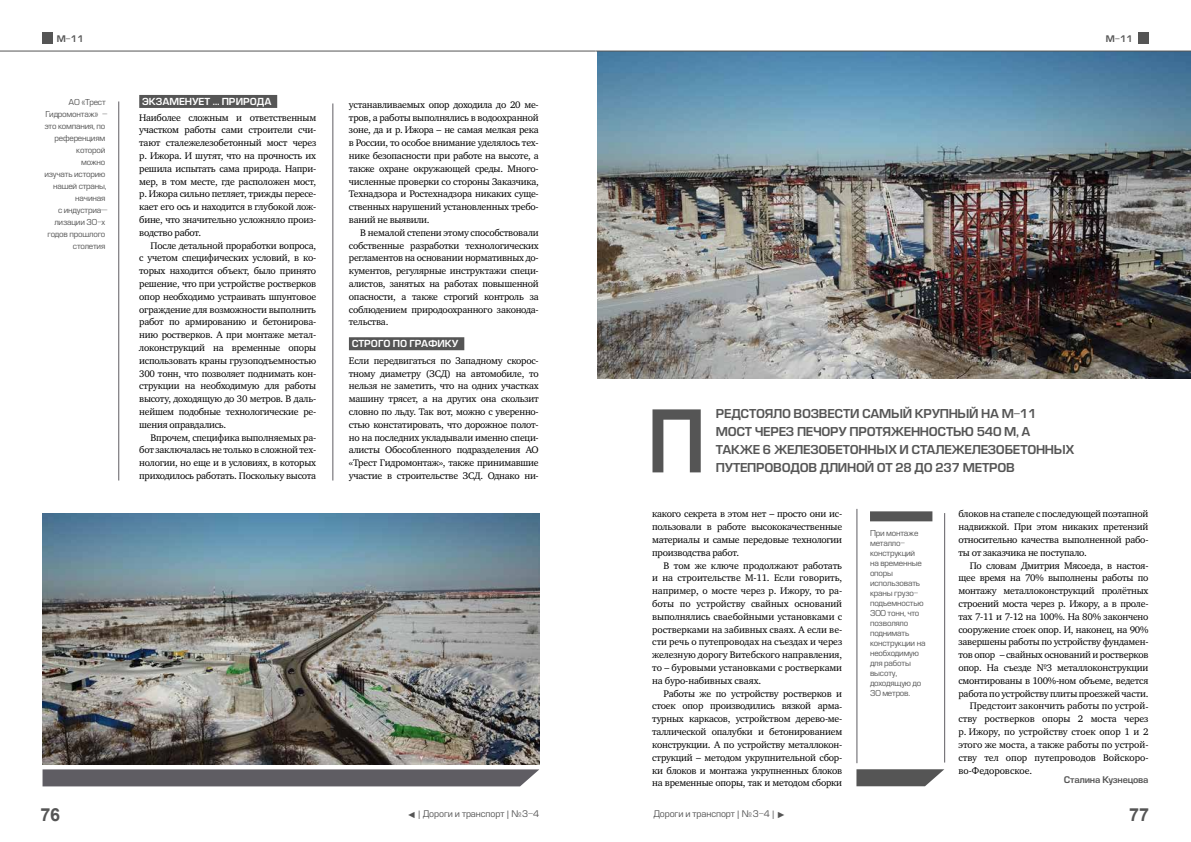
<style>
.page{position:relative;width:1191px;height:842px;background:#fff}
.page>*{position:absolute;margin:0;border:0;box-sizing:border-box;transform-origin:0 0}
.t1{font:84.1px "Europe Demi";color:#555;scale:.9 1}
.t2{font:700 18px "Arial";color:#555}
.t3{font:12px/18px "Europe Demi";letter-spacing:-.025em;color:#555}
.t4{font:9.8px/12.8px "Charter C";letter-spacing:-.025em;color:#000;text-align:justify}
.t5{font:9.8px "Charter C";letter-spacing:-.005em;color:#000}
.t6{font:9.5px "Europe Demi";letter-spacing:-.01em;color:#fff}
.t7{font:9px "Europe Demi";letter-spacing:-.025em;color:#555}
.t8{font:8.9px "Europe";letter-spacing:-.01em;color:#555}
.t9{font:8.9px "Europe Demi";color:#555}
.t10{font:8px/10px "Europe";letter-spacing:-.025em;color:#555}
.s1{font-family:"Arial"}
</style>
<div class="page">
<hr style="left:856px;top:509px;width:1px;height:254px;background:#5f5d63">
<hr style="left:944px;top:513px;width:1px;height:249px;background:#5f5d63">
<div style="left:870px;top:511px;width:62px;height:10px;background:#555"></div>
<svg style="left:43px;top:769px;width:496px;height:17px;background:#656369"></svg>
<div style="left:139px;top:95px;width:138px;height:13px;background:#555"></div>
<hr style="left:118px;top:101px;width:1px;height:379px;background:#5f5d63">
<hr style="left:332px;top:103px;width:1px;height:377px;background:#5f5d63">
<div style="left:349px;top:337px;width:115px;height:13px;background:#555"></div>
<svg style="left:856px;top:769px;width:88px;height:17px"></svg>
<img style="left:597px;top:52px;width:594px;height:326px">
<img style="left:43px;top:513px;width:496px;height:252px">
<div style="left:1138px;top:32px;width:10px;height:12px;background:#555"></div>
<div style="left:42px;top:32px;width:11px;height:12px;background:#555"></div>
<hr style="left:0;top:51px;width:595px;height:1px;background:#555">
<hr style="left:595px;top:51px;width:596px;height:1px;background:#555">
<p class="t9" style="left:57px;top:33px;width:28px">М-11</p>
<p class="t9" style="left:1105px;top:33px;width:28px">М-11</p>
<p class="t10" style="left:44px;top:96px;width:65px;line-height:12px;text-align:right">АО «Трест<br>Гидромонтаж» – это компания, по референциям которой<br>можно<br>изучать историю нашей страны, начиная<br>с индустриа— лизации 30-х годов прошлого столетия</p>
<p class="t6" style="left:142px;top:96px;width:131px">ЭКЗАМЕНУЕТ … ПРИРОДА</p>
<p class="t4" style="left:139px;top:111px;width:178px">Наиболее сложным и ответственным участком работы сами строители счи&shy;тают сталежелезобетонный мост через р. Ижора. И шутят, что на прочность их решила испытать сама природа. Напри&shy;мер, в том месте, где расположен мост, р. Ижора сильно петляет, трижды пересе&shy;кает его ось и находится в глубокой лож&shy;бине, что значительно усложняло произ&shy;водство работ.</p>
<p class="t4" style="left:139px;top:239px;width:178px;text-indent:11px">После детальной проработки вопроса, с учетом специфических условий, в ко&shy;торых находится объект, было принято решение, что при устройстве ростверков опор необходимо устраивать шпунтовое ограждение для возможности выполнить работ по армированию и бетонирова&shy;нию ростверков. А при монтаже метал&shy;локонструкций на временные опоры использовать краны грузоподъемностью 300 тонн, что позволяет поднимать кон&shy;струкции на необходимую для работы высоту, доходящую до 30 метров. В даль&shy;нейшем подобные технологические ре&shy;шения оправдались.</p>
<p class="t4" style="left:139px;top:431px;width:178px;text-indent:11px">Впрочем, специфика выполняемых ра&shy;бот заключалась не только в сложной тех&shy;нологии, но еще и в условиях, в которых приходилось работать. Поскольку высота</p>
<p class="t4" style="left:349px;top:98px;width:191px">устанавливаемых опор доходила до 20 ме&shy;тров, а работы выполнялись в водоохранной зоне, да и р. Ижора – не самая мелкая река в России, то особое внимание уделялось тех&shy;нике безопасности при работе на высоте, а также охране окружающей среды. Много&shy;численные проверки со стороны Заказчика, Технадзора и Ростехнадзора никаких суще&shy;ственных нарушений установленных требо&shy;ваний не выявили.</p>
<p class="t4" style="left:349px;top:226px;width:191px;text-indent:11px">В немалой степени этому способствовали собственные разработки технологических регламентов на основании нормативных до&shy;кументов, регулярные инструктажи специ&shy;алистов, занятых на работах повышенной опасности, а также строгий контроль за соблюдением природоохранного законода&shy;тельства.</p>
<p class="t6" style="left:352px;top:338px;width:108px">СТРОГО ПО ГРАФИКУ</p>
<p class="t4" style="left:349px;top:354px;width:191px">Если передвигаться по Западному скорос&shy;тному диаметру (ЗСД) на автомобиле, то нельзя не заметить, что на одних участках машину трясет, а на других она скользит словно по льду. Так вот, можно с уверенно&shy;стью констатировать, что дорожное полот&shy;но на последних укладывали именно специ&shy;алисты Обособленного подразделения АО «Трест Гидромонтаж», также принимавшие участие в строительстве ЗСД. Однако ни-</p>
<h1 class="t1" style="left:647px;top:392px;width:66px">П</h1>
<p class="t3" style="left:716px;top:405px;width:360px">РЕДСТОЯЛО ВОЗВЕСТИ САМЫЙ КРУПНЫЙ НА М-11<br>МОСТ ЧЕРЕЗ ПЕЧОРУ ПРОТЯЖЕННОСТЬЮ 540 М, А ТАКЖЕ 6 ЖЕЛЕЗОБЕТОННЫХ И СТАЛЕЖЕЛЕЗОБЕТОННЫХ ПУТЕПРОВОДОВ ДЛИНОЙ ОТ 28 ДО 237 МЕТРОВ</p>
<p class="t4" style="left:652px;top:508px;width:191px">какого секрета в этом нет – просто они ис&shy;пользовали в работе высококачественные материалы и самые передовые технологии производства работ.</p>
<p class="t4" style="left:652px;top:559px;width:191px;text-indent:11px">В том же ключе продолжают работать и на строительстве М-11. Если говорить, например, о мосте через р. Ижору, то ра&shy;боты по устройству свайных оснований выполнялись сваебойными установками с ростверками на забивных сваях. А если ве&shy;сти речь о путепроводах на съездах и через железную дорогу Витебского направления, то – буровыми установками с ростверками на буро-набивных сваях.</p>
<p class="t4" style="left:652px;top:687px;width:191px;text-indent:11px">Работы же по устройству ростверков и стоек опор производились вязкой арма&shy;турных каркасов, устройством дерево-ме&shy;таллической опалубки и бетонированием конструкции. А по устройству металлокон&shy;струкций – методом укрупнительной сбор&shy;ки блоков и монтажа укрупненных блоков на временные опоры, так и методом сборки</p>
<p class="t10" style="left:870px;top:528px;width:57px">При монтаже металло&shy;конструкций на временные опоры использовать краны грузо&shy;подъемностью<br>300 тонн, что позволяло поднимать конструкции на необходимую для работы высоту, доходящую до<br>30 метров.</p>
<p class="t4" style="left:958px;top:508px;width:191px">блоков на стапеле с последующей поэтапной надвижкой. При этом никаких претензий относительно качества выполненной рабо&shy;ты от заказчика не поступало.</p>
<p class="t4" style="left:969px;top:559px;width:180px">По словам Дмитрия Мясоеда, в настоя-</p>
<p class="t4" style="left:958px;top:572px;width:191px">щее время на 70% выполнены работы по</p>
<p class="t4" style="left:958px;top:585px;width:191px">монтажу металлоконструкций пролётных</p>
<p class="t4" style="left:958px;top:597px;width:191px">строений моста через р. Ижору, а в проле-</p>
<p class="t4" style="left:958px;top:610px;width:191px">тах 7-11 и 7-12 на 100%. На 80% закончено</p>
<p class="t4" style="left:958px;top:623px;width:191px">сооружение стоек опор. И, наконец, на 90%</p>
<p class="t4" style="left:958px;top:636px;width:191px">завершены работы по устройству фундамен-</p>
<p class="t4" style="left:958px;top:649px;width:191px">тов опор – свайных оснований и ростверков</p>
<p class="t4" style="left:958px;top:661px;width:191px">опор. На съезде №3 металлоконструкции</p>
<p class="t4" style="left:958px;top:674px;width:191px">смонтированы в 100%-ном объеме, ведется</p>
<p class="t4" style="left:958px;top:687px;width:191px">работа по устройству плиты проезжей части.</p>
<p class="t5" style="left:969px;top:701px;width:180px">Предстоит закончить работы по устрой-</p>
<p class="t5" style="left:958px;top:713px;width:191px">ству ростверков опоры 2 моста через</p>
<p class="t5" style="left:958px;top:726px;width:191px">р. Ижору, по устройству стоек опор 1 и 2</p>
<p class="t5" style="left:958px;top:739px;width:191px">этого же моста, а также работы по устрой-</p>
<p class="t5" style="left:958px;top:752px;width:191px">ству тел опор путепроводов Войскоро-</p>
<p class="t5" style="left:958px;top:765px;width:75px">во-Федоровское.</p>
<p class="t7" style="left:1064px;top:774px;width:86px">Сталина Кузнецова</p>
<h2 class="t2" style="left:40px;top:803px;width:21px">76</h2>
<p class="t8" style="left:407px;top:809px;width:134px"><span class="s1">◄ |</span> Дороги и транспорт <span class="s1">|</span> №3-4</p>
<p class="t8" style="left:653px;top:809px;width:134px">Дороги и транспорт <span class="s1">|</span> №3-4 <span class="s1">| ►</span></p>
<h2 class="t2" style="left:1129px;top:803px;width:21px">77</h2>
</div>
